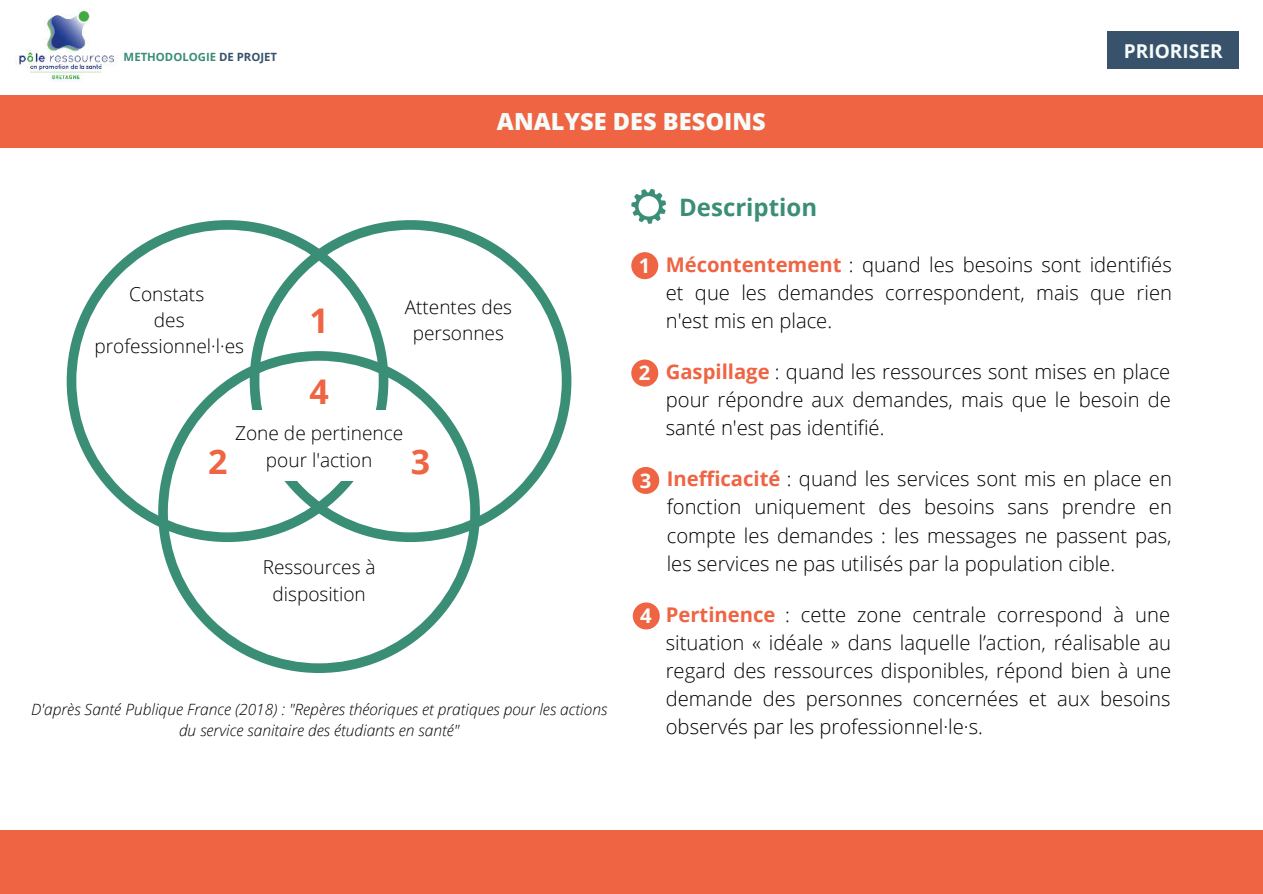
<style>
.page{position:relative;width:1263px;height:894px;background:#fff}
.page>*{position:absolute;margin:0;border:0;box-sizing:border-box;transform-origin:0 0}
.t1{font:700 33.9px "Open Sans";color:#ef6443}
.t2{font:700 24px "Open Sans";color:#3a8e76}
.t3{font:800 23.55px "Open Sans";color:#f6fcf9}
.t4{font:300 20.25px/28px "Open Sans";color:#000;text-align:justify}
.t5{font:700 20.25px "Open Sans";color:#f6fcf9}
.t6{font:300 19.05px/26.2px "Open Sans";color:#000;text-align:center}
.t7{font:700 19.05px "Open Sans";color:#f6fcf9}
.t8{font:italic 300 15.6px/21.3px "Open Sans";color:#000;text-align:center}
.t9{font:700 11.4px "Open Sans";color:#3a8e76}
.s1{color:#38526c}
.s2{font-weight:700;color:#ef6443}
</style>
<div class="page">
<div style="left:631px;top:252px;width:27px;height:27px;background:#ef6443;border-radius:50%"></div>
<svg style="left:67px;top:220px;width:183px;height:307px"></svg>
<svg style="left:158px;top:351px;width:319px;height:321px"></svg>
<svg style="left:250px;top:220px;width:321px;height:322px"></svg>
<div style="left:241px;top:410px;width:65px;height:71px;background:#fff"></div>
<div style="left:338px;top:410px;width:73px;height:71px;background:#fff"></div>
<div style="left:0;top:95px;width:1263px;height:53px;background:#ef6443"></div>
<img style="left:16px;top:8px;width:101px;height:73px">
<div style="left:1107px;top:31px;width:132px;height:37px;background:#38526c"></div>
<div style="left:0;top:830px;width:1263px;height:63px;background:#ef6443"></div>
<div style="left:631px;top:359px;width:27px;height:27px;background:#ef6443;border-radius:50%"></div>
<div style="left:632px;top:467px;width:27px;height:27px;background:#ef6443;border-radius:50%"></div>
<div style="left:633px;top:602px;width:27px;height:27px;background:#ef6443;border-radius:50%"></div>
<svg style="left:631px;top:189px;width:35px;height:35px"></svg>
<p class="t9" style="left:124px;top:49px;width:155px">METHODOLOGIE <span class="s1">DE PROJET</span></p>
<p class="t6" style="left:94px;top:280px;width:151px">Constats<br>des professionnel·l·es</p>
<h1 class="t1" style="left:309px;top:296px;width:21px">1</h1>
<p class="t3" style="left:497px;top:103px;width:270px">ANALYSE DES BESOINS</p>
<p class="t2" style="left:679px;top:190px;width:139px">Description</p>
<p class="t7" style="left:1124px;top:37px;width:100px">PRIORISER</p>
<p class="t6" style="left:405px;top:293px;width:109px">Attentes des personnes</p>
<p class="t5" style="left:639px;top:251px;width:13px">1</p>
<p class="t4" style="left:666px;top:249px;width:508px"><span class="s2">Mécontentement</span> : quand les besoins sont identifiés et que les demandes correspondent, mais que rien n'est mis en place.</p>
<h1 class="t1" style="left:309px;top:367px;width:21px">4</h1>
<p class="t6" style="left:235px;top:419px;width:170px">Zone de pertinence pour l'action</p>
<h1 class="t1" style="left:208px;top:438px;width:21px">2</h1>
<h1 class="t1" style="left:411px;top:438px;width:21px">3</h1>
<p class="t6" style="left:263px;top:553px;width:114px">Ressources à disposition</p>
<p class="t8" style="left:31px;top:697px;width:578px">D'après Santé Publique France (2018) : "Repères théoriques et pratiques pour les actions du service sanitaire des étudiants en santé"</p>
<p class="t5" style="left:639px;top:358px;width:13px">2</p>
<p class="t5" style="left:640px;top:466px;width:13px">3</p>
<p class="t5" style="left:640px;top:601px;width:13px">4</p>
<p class="t4" style="left:666px;top:357px;width:507px"><span class="s2">Gaspillage</span> : quand les ressources sont mises en place pour répondre aux demandes, mais que le besoin de santé n'est pas identifié.</p>
<p class="t4" style="left:667px;top:464px;width:507px"><span class="s2">Inefficacité</span> : quand les services sont mis en place en fonction uniquement des besoins sans prendre en compte les demandes : les messages ne passent pas, les services ne pas utilisés par la population cible.</p>
<p class="t4" style="left:666px;top:599px;width:507px"><span class="s2">Pertinence</span> : cette zone centrale correspond à une situation « idéale » dans laquelle l’action, réalisable au regard des ressources disponibles, répond bien à une demande des personnes concernées et aux besoins observés par les professionnel·le·s.</p>
</div>
